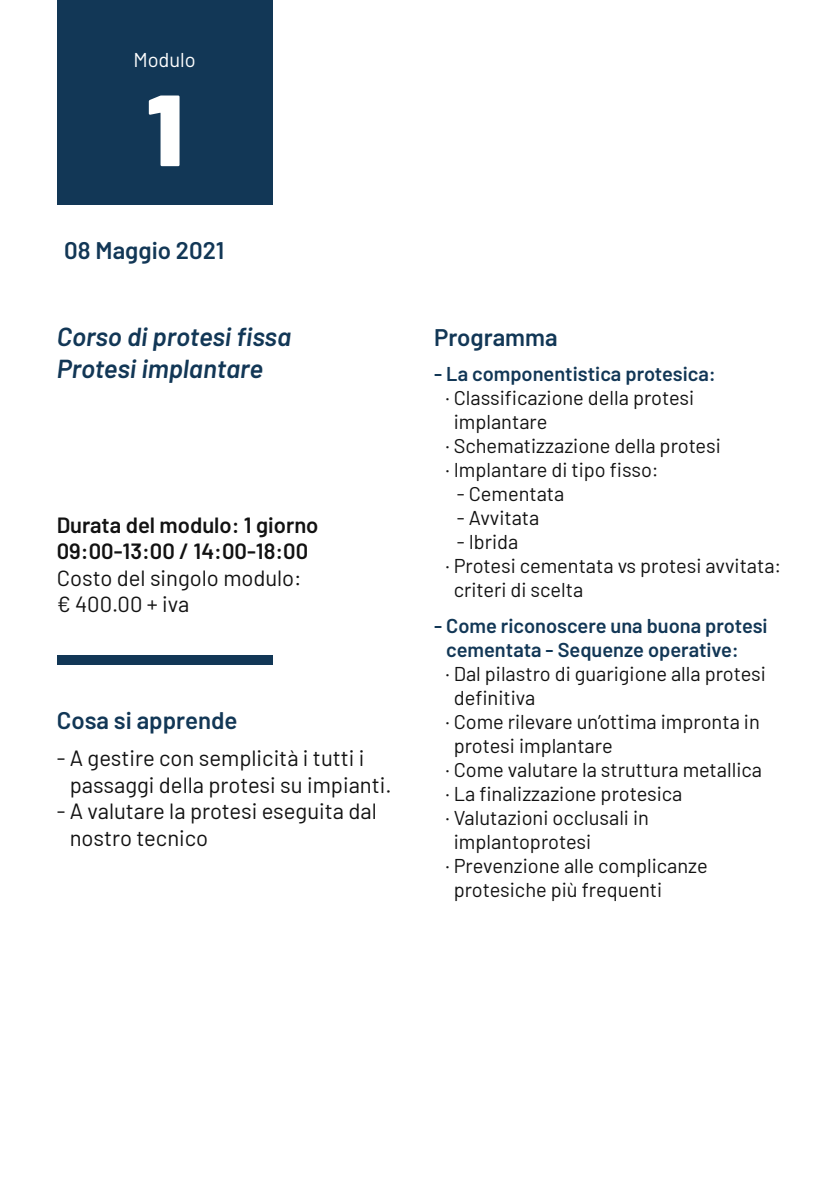
<style>
.page{position:relative;width:840px;height:1191px;background:#fff}
.page>*{position:absolute;margin:0;border:0;box-sizing:border-box;transform-origin:0 0}
.t1{font:900 101px "Barlow";color:#fff}
.t2{font:italic 600 26px/31.2px "Barlow";color:#123756}
.t3{font:600 24px "Barlow";color:#123756}
.t4{font:22px/26.4px "Barlow";color:#121212}
.t5{font:600 22px/26.4px "Barlow";color:#121212}
.t6{font:20px "Barlow";color:#121212}
.t7{font:600 20px/24px "Barlow";color:#123756}
.t8{font:20px "Barlow";color:#fff}
</style>
<div class="page">
<div style="left:57px;top:0;width:215px;height:204px;background:#123756"></div>
<div style="left:57px;top:655px;width:215px;height:10px;background:#123756"></div>
<p class="t8" style="left:133px;top:45px;width:64px">Modulo</p>
<h1 class="t1" style="left:146px;top:54px;width:37px">1</h1>
<p class="t3" style="left:64px;top:233px;width:161px">08 Maggio 2021</p>
<h2 class="t2" style="left:57px;top:319px;width:236px">Corso di protesi fissa<br>Protesi implantare</h2>
<p class="t5" style="left:57px;top:510px;width:263px">Durata del modulo: 1 giorno<br>09:00-13:00 / 14:00-18:00</p>
<p class="t4" style="left:57px;top:562px;width:246px">Costo del singolo modulo: € 400.00 + iva</p>
<p class="t3" style="left:57px;top:702px;width:182px">Cosa si apprende</p>
<p class="t4" style="left:70px;top:743px;width:323px;text-indent:-13px">- A gestire con semplicità i tutti i passaggi della protesi su impianti.</p>
<p class="t4" style="left:70px;top:796px;width:308px;text-indent:-13px">- A valutare la protesi eseguita dal nostro tecnico</p>
<p class="t3" style="left:434px;top:319px;width:125px">Programma</p>
<p class="t7" style="left:434px;top:360px;width:283px">- La componentistica protesica:</p>
<p class="t6" style="left:445px;top:383px;width:250px">· Classificazione della protesi</p>
<p class="t6" style="left:453px;top:407px;width:95px">implantare</p>
<p class="t6" style="left:445px;top:431px;width:277px">· Schematizzazione della protesi</p>
<p class="t6" style="left:445px;top:455px;width:214px">· Implantare di tipo fisso:</p>
<p class="t6" style="left:456px;top:479px;width:109px">- Cementata</p>
<p class="t6" style="left:456px;top:503px;width:84px">- Avvitata</p>
<p class="t6" style="left:456px;top:527px;width:63px">- Ibrida</p>
<p class="t6" style="left:445px;top:551px;width:337px">· Protesi cementata vs protesi avvitata:</p>
<p class="t6" style="left:453px;top:575px;width:131px">criteri di scelta</p>
<p class="t7" style="left:446px;top:612px;width:323px;text-indent:-12px">- Come riconoscere una buona protesi cementata - Sequenze operative:</p>
<p class="t6" style="left:445px;top:659px;width:322px">· Dal pilastro di guarigione alla protesi</p>
<p class="t6" style="left:453px;top:683px;width:83px">definitiva</p>
<p class="t6" style="left:445px;top:707px;width:315px">· Come rilevare un’ottima impronta in</p>
<p class="t6" style="left:453px;top:731px;width:160px">protesi implantare</p>
<p class="t6" style="left:445px;top:755px;width:318px">· Come valutare la struttura metallica</p>
<p class="t6" style="left:445px;top:779px;width:238px">· La finalizzazione protesica</p>
<p class="t6" style="left:445px;top:803px;width:205px">· Valutazioni occlusali in</p>
<p class="t6" style="left:453px;top:827px;width:139px">implantoprotesi</p>
<p class="t6" style="left:445px;top:851px;width:263px">· Prevenzione alle complicanze</p>
<p class="t6" style="left:453px;top:875px;width:210px">protesiche più frequenti</p>
</div>
